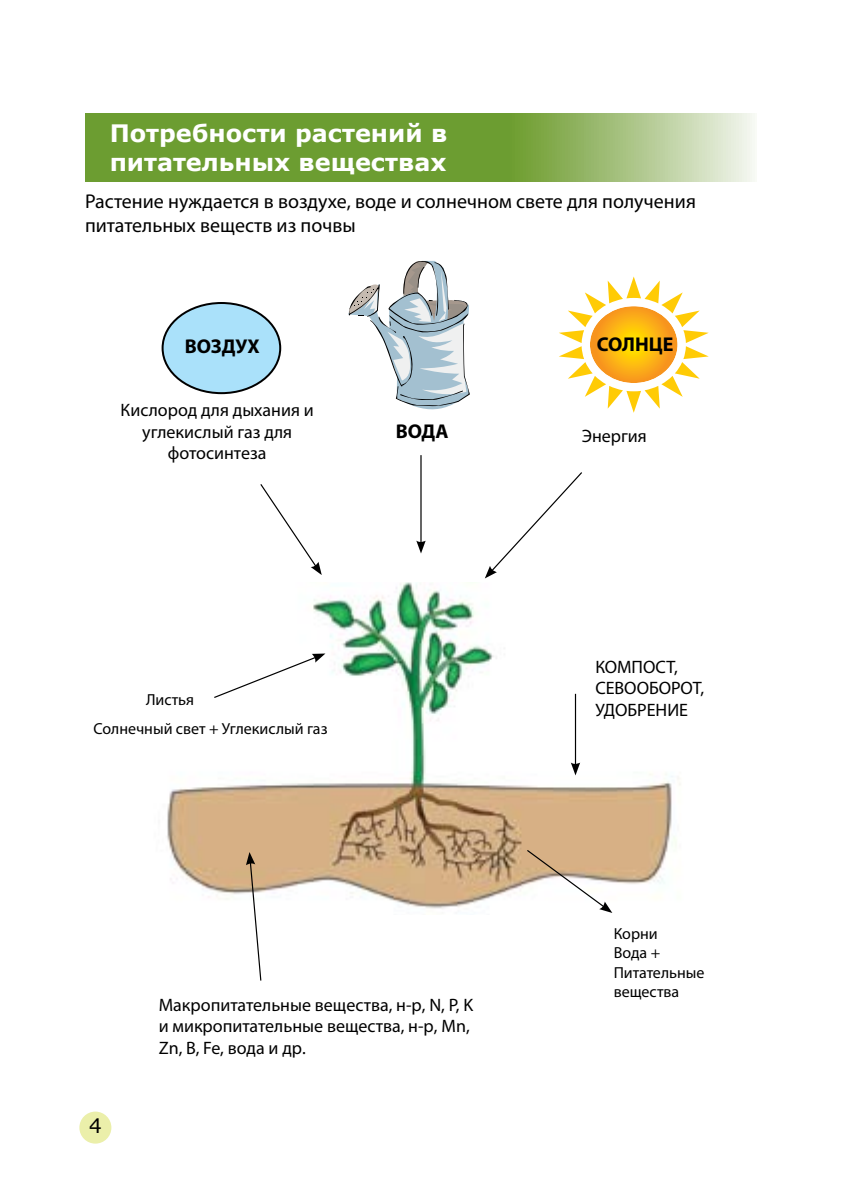
<style>
.page{position:relative;width:842px;height:1191px;background:#fff}
.page>*{position:absolute;margin:0;border:0;box-sizing:border-box;transform-origin:0 0}
.t1{font:700 24px/28.8px "Verdana";color:#fff}
.t2{font:20px/24px "Myriad Pro";color:#000}
.t3{font:700 20px "Myriad Pro";letter-spacing:-.005em;color:#000}
.t4{font:20px "Verdana";color:#000}
.t5{font:18px/21.6px "Myriad Pro";color:#000}
.t6{font:16px/19.2px "Myriad Pro";color:#000}
</style>
<div class="page">
<svg style="left:348px;top:260px;width:122px;height:150px"></svg>
<img style="left:167px;top:582px;width:514px;height:331px">
<div style="left:163px;top:303px;width:117px;height:90px;background:#aae1fa;border-radius:50%"></div>
<div style="left:162px;top:302px;width:119px;height:92px;border:2px solid #000;border-radius:50%"></div>
<svg style="left:85px;top:113px;width:670px;height:68px;background:#84ac52"></svg>
<svg style="left:559px;top:276px;width:150px;height:137px"></svg>
<div style="left:79px;top:1111px;width:32px;height:32px;background:#ebefaa;border-radius:50%"></div>
<hr style="left:420px;top:455px;width:2px;height:89px;background:#000">
<svg style="left:416px;top:540px;width:10px;height:13px"></svg>
<svg style="left:260px;top:484px;width:62px;height:91px"></svg>
<svg style="left:485px;top:472px;width:97px;height:106px"></svg>
<svg style="left:526px;top:848px;width:86px;height:65px"></svg>
<hr style="left:575px;top:694px;width:1px;height:71px;background:#000">
<svg style="left:571px;top:762px;width:9px;height:13px"></svg>
<svg style="left:213px;top:653px;width:112px;height:46px"></svg>
<svg style="left:246px;top:852px;width:16px;height:129px"></svg>
<h1 class="t1" style="left:110px;top:118px;width:339px">Потребности растений в питательных веществах</h1>
<p class="t2" style="left:85px;top:191px;width:612px">Растение нуждается в воздухе, воде и солнечном свете для получения питательных веществ из почвы</p>
<p class="t3" style="left:185px;top:339px;width:76px">ВОЗДУХ</p>
<p class="t5" style="left:121px;top:401px;width:195px;text-align:center">Кислород для дыхания и углекислый газ для фотосинтеза</p>
<p class="t3" style="left:396px;top:424px;width:54px">ВОДА</p>
<p class="t6" style="left:93px;top:687px;width:236px;line-height:28.4px;text-indent:53px">Листья<br>Солнечный свет + Углекислый газ</p>
<p class="t4" style="left:89px;top:1114px;width:14px">4</p>
<p class="t5" style="left:159px;top:995px;width:316px">Макропитательные вещества, н-р, N, P, K и микропитательные вещества, н-р, Mn,<br>Zn, B, Fe, вода и др.</p>
<p class="t3" style="left:597px;top:337px;width:78px">СОЛНЦЕ</p>
<p class="t5" style="left:582px;top:426px;width:67px">Энергия</p>
<p class="t5" style="left:595px;top:657px;width:110px">КОМПОСТ,<br>СЕВООБОРОТ,<br>УДОБРЕНИЕ</p>
<p class="t6" style="left:614px;top:925px;width:92px">Корни<br>Вода +<br>Питательные вещества</p>
</div>
